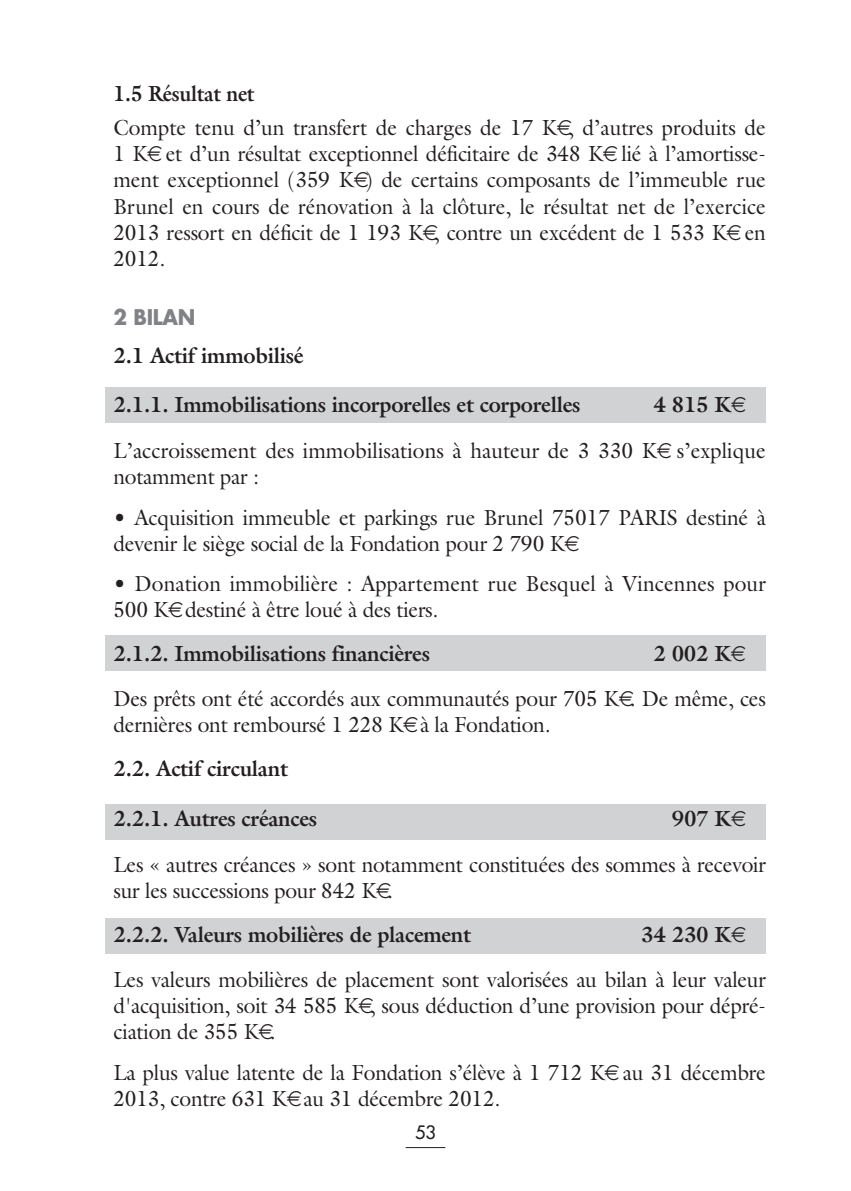
<style>
.page{position:relative;width:851px;height:1191px;background:#fff}
.page>*{position:absolute;margin:0;border:0;box-sizing:border-box;transform-origin:0 0}
.t1{font:22px/26px "Galliard";letter-spacing:-.01em;color:#231f20;scale:.95 1}
.t2{font:700 22px "Galliard";letter-spacing:-.01em;color:#231f20;scale:.95 1}
.t3{font:700 22px "Galliard";letter-spacing:-.01em;color:#231f20;scale:.9 1}
.t4{font:700 21px "Futura Std";letter-spacing:-.015em;color:#808285;scale:.95 1}
.t5{font:18px "Futura";color:#231f20}
</style>
<div class="page">
<div style="left:106px;top:388px;width:659px;height:35px;background:#d1d2d4"></div>
<div style="left:106px;top:636px;width:659px;height:35px;background:#d1d2d4"></div>
<div style="left:106px;top:804px;width:659px;height:35px;background:#d1d2d4"></div>
<div style="left:106px;top:918px;width:659px;height:35px;background:#d1d2d4"></div>
<hr style="left:405px;top:1147px;width:40px;height:1px;background:#231f20">
<p class="t3" style="left:113px;top:80px;width:158px">1.5 Résultat net</p>
<p class="t1" style="left:113px;top:115px;width:688px;text-align:justify">Compte tenu d’un transfert de charges de 17 K , d’autres produits de 1 K et d’un résultat exceptionnel déficitaire de 348 K lié à l’amortisse&shy;ment exceptionnel (359 K ) de certains composants de l’immeuble rue Brunel en cours de rénovation à la clôture, le résultat net de l’exercice 2013 ressort en déficit de 1 193 K , contre un excédent de 1 533 K en 2012.</p>
<p class="t4" style="left:113px;top:307px;width:88px">2 BiLan</p>
<p class="t2" style="left:113px;top:342px;width:201px">2.1 Actif immobilisé</p>
<p class="t2" style="left:113px;top:392px;width:493px">2.1.1. Immobilisations incorporelles et corporelles</p>
<p class="t2" style="left:653px;top:392px;width:83px">4 815 K</p>
<p class="t1" style="left:113px;top:438px;width:688px">L’accroissement des immobilisations à hauteur de 3 330 K s’explique notamment par :</p>
<p class="t1" style="left:113px;top:504px;width:688px">• Acquisition immeuble et parkings rue Brunel 75017 PARIS destiné à devenir le siège social de la Fondation pour 2 790 K</p>
<p class="t1" style="left:113px;top:570px;width:688px">• Donation immobilière : Appartement rue Besquel à Vincennes pour<br>500 K destiné à être loué à des tiers.</p>
<p class="t2" style="left:113px;top:640px;width:335px">2.1.2. Immobilisations financières</p>
<p class="t2" style="left:653px;top:640px;width:83px">2 002 K</p>
<p class="t1" style="left:113px;top:686px;width:688px">Des prêts ont été accordés aux communautés pour 705 K . De même, ces dernières ont remboursé 1 228 K à la Fondation.</p>
<p class="t2" style="left:113px;top:756px;width:185px">2.2. Actif circulant</p>
<p class="t2" style="left:113px;top:805px;width:216px">2.2.1. Autres créances</p>
<p class="t2" style="left:671px;top:805px;width:64px">907 K</p>
<p class="t1" style="left:113px;top:851px;width:688px">Les « autres créances » sont notamment constituées des sommes à recevoir sur les successions pour 842 K .</p>
<p class="t2" style="left:113px;top:921px;width:378px">2.2.2. Valeurs mobilières de placement</p>
<p class="t2" style="left:641px;top:921px;width:96px">34 230 K</p>
<p class="t1" style="left:113px;top:966px;width:688px;text-align:justify">Les valeurs mobilières de placement sont valorisées au bilan à leur valeur d'acquisition, soit 34 585 K , sous déduction d’une provision pour dépré&shy;ciation de 355 K .</p>
<p class="t1" style="left:113px;top:1059px;width:688px">La plus value latente de la Fondation s’élève à 1 712 K au 31 décembre<br>2013, contre 631 K au 31 décembre 2012.</p>
<p class="t5" style="left:415px;top:1123px;width:22px">53</p>
</div>
